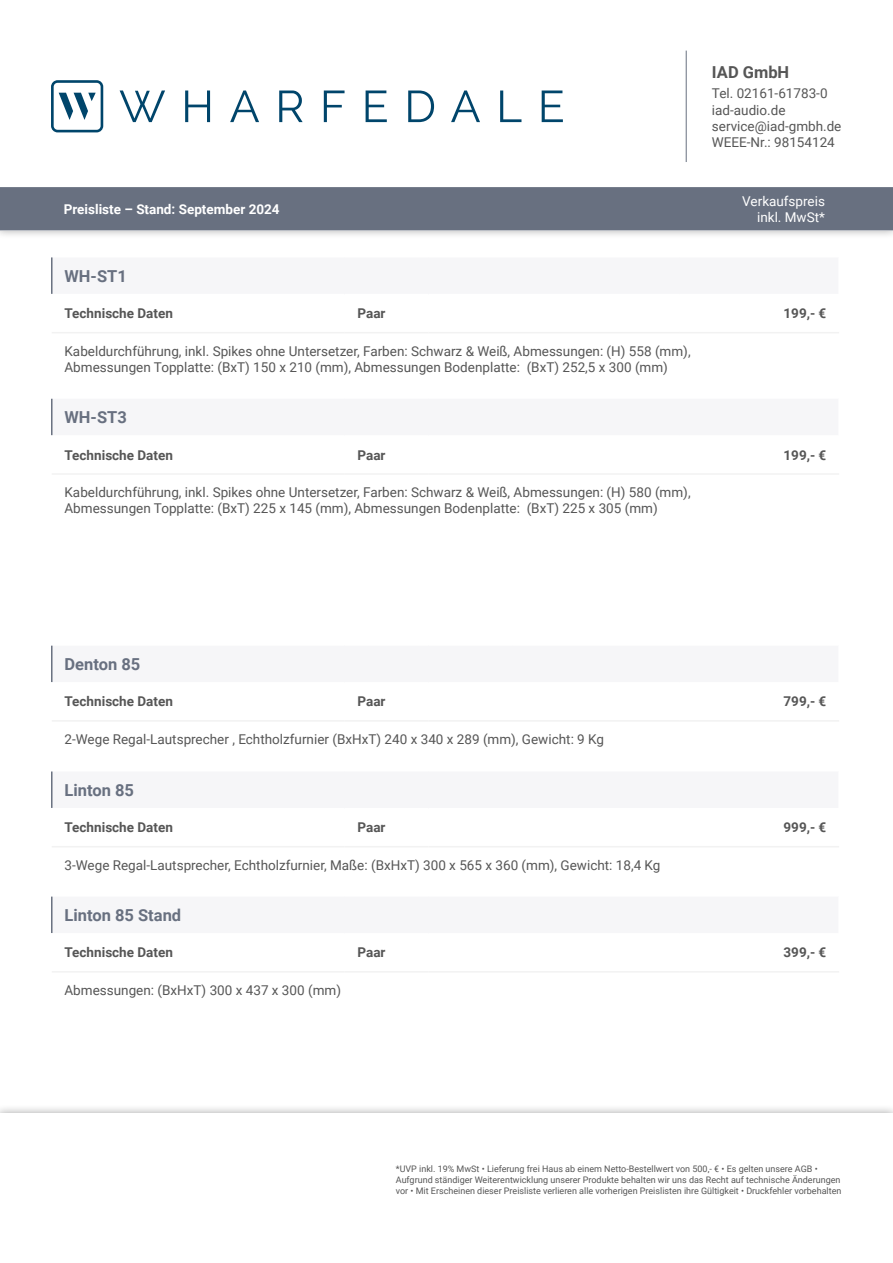
<style>
.page{position:relative;width:893px;height:1263px;background:#fff}
.page>*{position:absolute;margin:0;border:0;box-sizing:border-box;transform-origin:0 0}
.t1{font:700 16.5px "Roboto";color:#687080}
.t2{font:700 16.5px "Roboto";color:#565656}
.t3{font:13.5px/16.2px "Roboto";color:#565656}
.t4{font:700 13.5px "Roboto";color:#565656}
.t5{font:700 13.5px "Roboto";color:#fff}
.t6{font:13.5px/16.2px "Roboto";color:#fff;text-align:right}
.t7{font:9px/10.8px "Roboto";color:#565656}
</style>
<div class="page">
<div style="left:0;top:1104px;width:893px;height:159px;background:#000;opacity:.35"></div>
<div style="left:0;top:1113px;width:893px;height:150px;background:#fff"></div>
<div style="left:0;top:0;width:893px;height:240px;background:#000;opacity:.35"></div>
<div style="left:0;top:0;width:893px;height:230px;background:#fff"></div>
<svg style="left:51px;top:80px;width:52px;height:52px"></svg>
<svg style="left:120px;top:91px;width:45px;height:31px"></svg>
<svg style="left:185px;top:91px;width:25px;height:31px"></svg>
<svg style="left:230px;top:91px;width:29px;height:31px"></svg>
<svg style="left:279px;top:91px;width:24px;height:31px"></svg>
<svg style="left:324px;top:91px;width:21px;height:31px"></svg>
<svg style="left:366px;top:91px;width:21px;height:31px"></svg>
<svg style="left:408px;top:91px;width:26px;height:31px"></svg>
<svg style="left:451px;top:91px;width:29px;height:31px"></svg>
<svg style="left:500px;top:91px;width:21px;height:31px"></svg>
<svg style="left:542px;top:91px;width:21px;height:31px"></svg>
<hr style="left:686px;top:51px;width:1px;height:111px;background:#687080">
<div style="left:0;top:187px;width:893px;height:43px;background:#687080"></div>
<div style="left:52px;top:257px;width:787px;height:38px;background:#f6f6f8"></div>
<hr style="left:51px;top:294px;width:294px;height:1px;background:#fff">
<hr style="left:345px;top:294px;width:83px;height:1px;background:#fff">
<hr style="left:428px;top:294px;width:84px;height:1px;background:#fff">
<hr style="left:512px;top:294px;width:167px;height:1px;background:#fff">
<hr style="left:679px;top:294px;width:161px;height:1px;background:#fff">
<hr style="left:838px;top:257px;width:2px;height:37px;background:#fff">
<hr style="left:51px;top:257px;width:2px;height:37px;background:#687080">
<hr style="left:52px;top:332px;width:293px;height:1px;background:#f2f2f2">
<hr style="left:345px;top:332px;width:83px;height:1px;background:#f2f2f2">
<hr style="left:428px;top:332px;width:84px;height:1px;background:#f2f2f2">
<hr style="left:512px;top:332px;width:167px;height:1px;background:#f2f2f2">
<hr style="left:679px;top:332px;width:160px;height:1px;background:#f2f2f2">
<div style="left:52px;top:398px;width:787px;height:38px;background:#f6f6f8"></div>
<hr style="left:51px;top:397px;width:294px;height:2px;background:#fff">
<hr style="left:345px;top:397px;width:83px;height:2px;background:#fff">
<hr style="left:428px;top:397px;width:84px;height:2px;background:#fff">
<hr style="left:512px;top:397px;width:167px;height:2px;background:#fff">
<hr style="left:679px;top:397px;width:161px;height:2px;background:#fff">
<hr style="left:51px;top:435px;width:294px;height:2px;background:#fff">
<hr style="left:345px;top:435px;width:83px;height:2px;background:#fff">
<hr style="left:428px;top:435px;width:84px;height:2px;background:#fff">
<hr style="left:512px;top:435px;width:167px;height:2px;background:#fff">
<hr style="left:679px;top:435px;width:161px;height:2px;background:#fff">
<hr style="left:838px;top:399px;width:2px;height:36px;background:#fff">
<hr style="left:51px;top:399px;width:2px;height:36px;background:#687080">
<hr style="left:52px;top:473px;width:293px;height:2px;background:#f2f2f2">
<hr style="left:345px;top:473px;width:83px;height:2px;background:#f2f2f2">
<hr style="left:428px;top:473px;width:84px;height:2px;background:#f2f2f2">
<hr style="left:512px;top:473px;width:167px;height:2px;background:#f2f2f2">
<hr style="left:679px;top:473px;width:160px;height:2px;background:#f2f2f2">
<div style="left:52px;top:645px;width:787px;height:38px;background:#f6f6f8"></div>
<hr style="left:51px;top:644px;width:294px;height:2px;background:#fff">
<hr style="left:345px;top:644px;width:83px;height:2px;background:#fff">
<hr style="left:428px;top:644px;width:84px;height:2px;background:#fff">
<hr style="left:512px;top:644px;width:167px;height:2px;background:#fff">
<hr style="left:679px;top:644px;width:161px;height:2px;background:#fff">
<hr style="left:51px;top:682px;width:294px;height:1px;background:#fff">
<hr style="left:345px;top:682px;width:83px;height:1px;background:#fff">
<hr style="left:428px;top:682px;width:84px;height:1px;background:#fff">
<hr style="left:512px;top:682px;width:167px;height:1px;background:#fff">
<hr style="left:679px;top:682px;width:161px;height:1px;background:#fff">
<hr style="left:838px;top:646px;width:2px;height:36px;background:#fff">
<hr style="left:51px;top:646px;width:2px;height:36px;background:#687080">
<hr style="left:52px;top:720px;width:293px;height:2px;background:#f2f2f2">
<hr style="left:345px;top:720px;width:83px;height:2px;background:#f2f2f2">
<hr style="left:428px;top:720px;width:84px;height:2px;background:#f2f2f2">
<hr style="left:512px;top:720px;width:167px;height:2px;background:#f2f2f2">
<hr style="left:679px;top:720px;width:160px;height:2px;background:#f2f2f2">
<div style="left:52px;top:771px;width:787px;height:38px;background:#f6f6f8"></div>
<hr style="left:51px;top:808px;width:294px;height:1px;background:#fff">
<hr style="left:345px;top:808px;width:83px;height:1px;background:#fff">
<hr style="left:428px;top:808px;width:84px;height:1px;background:#fff">
<hr style="left:512px;top:808px;width:167px;height:1px;background:#fff">
<hr style="left:679px;top:808px;width:161px;height:1px;background:#fff">
<hr style="left:838px;top:771px;width:2px;height:37px;background:#fff">
<hr style="left:51px;top:771px;width:2px;height:37px;background:#687080">
<hr style="left:52px;top:846px;width:293px;height:1px;background:#f2f2f2">
<hr style="left:345px;top:846px;width:83px;height:1px;background:#f2f2f2">
<hr style="left:428px;top:846px;width:84px;height:1px;background:#f2f2f2">
<hr style="left:512px;top:846px;width:167px;height:1px;background:#f2f2f2">
<hr style="left:679px;top:846px;width:160px;height:1px;background:#f2f2f2">
<div style="left:52px;top:896px;width:787px;height:38px;background:#f6f6f8"></div>
<hr style="left:51px;top:895px;width:294px;height:2px;background:#fff">
<hr style="left:345px;top:895px;width:83px;height:2px;background:#fff">
<hr style="left:428px;top:895px;width:84px;height:2px;background:#fff">
<hr style="left:512px;top:895px;width:167px;height:2px;background:#fff">
<hr style="left:679px;top:895px;width:161px;height:2px;background:#fff">
<hr style="left:51px;top:933px;width:294px;height:1px;background:#fff">
<hr style="left:345px;top:933px;width:83px;height:1px;background:#fff">
<hr style="left:428px;top:933px;width:84px;height:1px;background:#fff">
<hr style="left:512px;top:933px;width:167px;height:1px;background:#fff">
<hr style="left:679px;top:933px;width:161px;height:1px;background:#fff">
<hr style="left:838px;top:897px;width:2px;height:36px;background:#fff">
<hr style="left:51px;top:897px;width:2px;height:36px;background:#687080">
<hr style="left:52px;top:971px;width:293px;height:1px;background:#f2f2f2">
<hr style="left:345px;top:971px;width:83px;height:1px;background:#f2f2f2">
<hr style="left:428px;top:971px;width:84px;height:1px;background:#f2f2f2">
<hr style="left:512px;top:971px;width:167px;height:1px;background:#f2f2f2">
<hr style="left:679px;top:971px;width:160px;height:1px;background:#f2f2f2">
<p class="t2" style="left:712px;top:61px;width:79px">IAD GmbH</p>
<p class="t3" style="left:712px;top:85px;width:131px">Tel. 02161-61783-0 iad-audio.de service@iad-gmbh.de<br>WEEE-Nr.: 98154124</p>
<p class="t5" style="left:64px;top:200px;width:217px">Preisliste – Stand: September 2024</p>
<p class="t6" style="left:742px;top:192px;width:84px">Verkaufspreis inkl. MwSt*</p>
<p class="t1" style="left:65px;top:264px;width:64px">WH-ST1</p>
<p class="t4" style="left:65px;top:304px;width:110px">Technische Daten</p>
<p class="t4" style="left:357px;top:304px;width:30px">Paar</p>
<p class="t4" style="left:783px;top:304px;width:44px">199,- €</p>
<p class="t3" style="left:65px;top:342px;width:628px">Kabeldurchführung, inkl. Spikes ohne Untersetzer, Farben: Schwarz &amp; Weiß, Abmessungen: (H) 558 (mm),<br>Abmessungen Topplatte: (BxT) 150 x 210 (mm), Abmessungen Bodenplatte: (BxT) 252,5 x 300 (mm)</p>
<p class="t1" style="left:65px;top:406px;width:64px">WH-ST3</p>
<p class="t4" style="left:65px;top:445px;width:110px">Technische Daten</p>
<p class="t4" style="left:357px;top:445px;width:30px">Paar</p>
<p class="t4" style="left:783px;top:445px;width:44px">199,- €</p>
<p class="t3" style="left:65px;top:483px;width:628px">Kabeldurchführung, inkl. Spikes ohne Untersetzer, Farben: Schwarz &amp; Weiß, Abmessungen: (H) 580 (mm),<br>Abmessungen Topplatte: (BxT) 225 x 145 (mm), Abmessungen Bodenplatte: (BxT) 225 x 305 (mm)</p>
<p class="t1" style="left:65px;top:653px;width:77px">Denton 85</p>
<p class="t4" style="left:65px;top:692px;width:110px">Technische Daten</p>
<p class="t4" style="left:357px;top:692px;width:30px">Paar</p>
<p class="t4" style="left:783px;top:692px;width:44px">799,- €</p>
<p class="t3" style="left:65px;top:730px;width:541px">2-Wege Regal-Lautsprecher , Echtholzfurnier (BxHxT) 240 x 340 x 289 (mm), Gewicht: 9 Kg</p>
<p class="t1" style="left:65px;top:778px;width:71px">Linton 85</p>
<p class="t4" style="left:65px;top:818px;width:110px">Technische Daten</p>
<p class="t4" style="left:357px;top:818px;width:30px">Paar</p>
<p class="t4" style="left:783px;top:818px;width:44px">999,- €</p>
<p class="t3" style="left:65px;top:856px;width:597px">3-Wege Regal-Lautsprecher, Echtholzfurnier, Maße: (BxHxT) 300 x 565 x 360 (mm), Gewicht: 18,4 Kg</p>
<p class="t1" style="left:65px;top:903px;width:118px">Linton 85 Stand</p>
<p class="t4" style="left:65px;top:943px;width:110px">Technische Daten</p>
<p class="t4" style="left:357px;top:943px;width:30px">Paar</p>
<p class="t4" style="left:783px;top:943px;width:44px">399,- €</p>
<p class="t3" style="left:65px;top:981px;width:278px">Abmessungen: (BxHxT) 300 x 437 x 300 (mm)</p>
<p class="t7" style="left:396px;top:1163px;width:447px">*UVP inkl. 19% MwSt • Lieferung frei Haus ab einem Netto-Bestellwert von 500,- € • Es gelten unsere AGB •<br>Aufgrund ständiger Weiterentwicklung unserer Produkte behalten wir uns das Recht auf technische Änderungen vor • Mit Erscheinen dieser Preisliste verlieren alle vorherigen Preislisten ihre Gültigkeit • Druckfehler vorbehalten</p>
</div>
